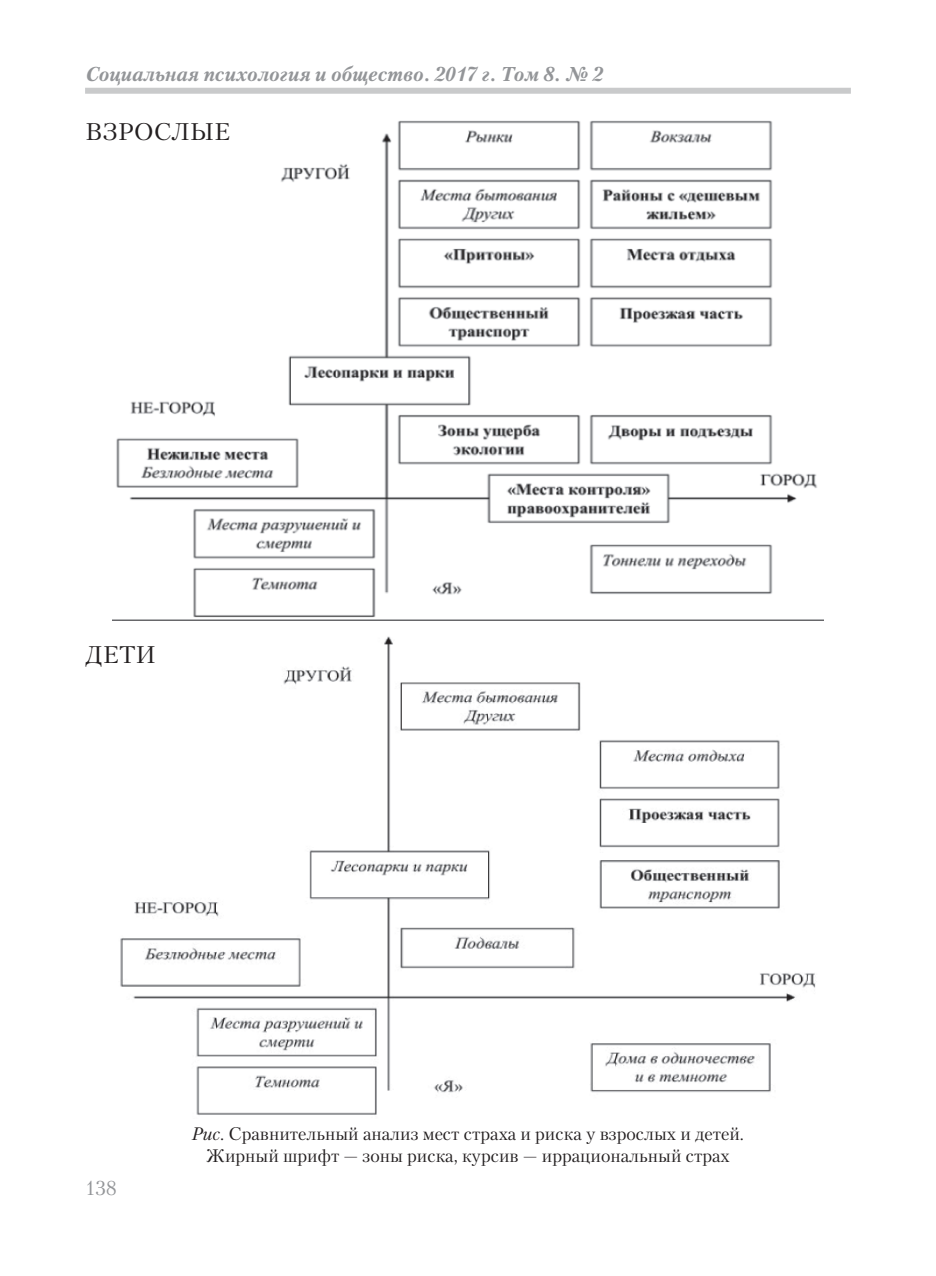
<style>
.page{position:relative;width:936px;height:1276px;background:#fff}
.page>*{position:absolute;margin:0;border:0;box-sizing:border-box;transform-origin:0 0}
.t1{font:24px "Petersburg C";color:#231f20}
.t2{font:italic 700 20px "Petersburg C";color:#939598}
.t3{font:20px "Petersburg C";color:#939598}
.Основной{font:18px/22px "Petersburg C";color:#231f20;text-align:center}
.s1{font-style:italic}
</style>
<div class="page">
<div style="left:85px;top:88px;width:765px;height:6px;background:#c9cacb"></div>
<img style="left:112px;top:120px;width:711px;height:500px">
<img style="left:120px;top:636px;width:696px;height:479px">
<p class="t2" style="left:85px;top:62px;width:520px">Социальная психология и общество. 2017 г. Том 8. № 2</p>
<p class="t1" style="left:85px;top:117px;width:147px">ВЗРОСЛЫЕ</p>
<p class="t1" style="left:85px;top:640px;width:72px">ДЕТИ</p>
<p class="t3" style="left:85px;top:1176px;width:33px">138</p>
<p class="Основной" style="left:192px;top:1122px;width:553px"><span class="s1">Рис.</span> Сравнительный анализ мест страха и риска у взрослых и детей.<br>Жирный шрифт — зоны риска, курсив — иррациональный страх</p>
</div>
